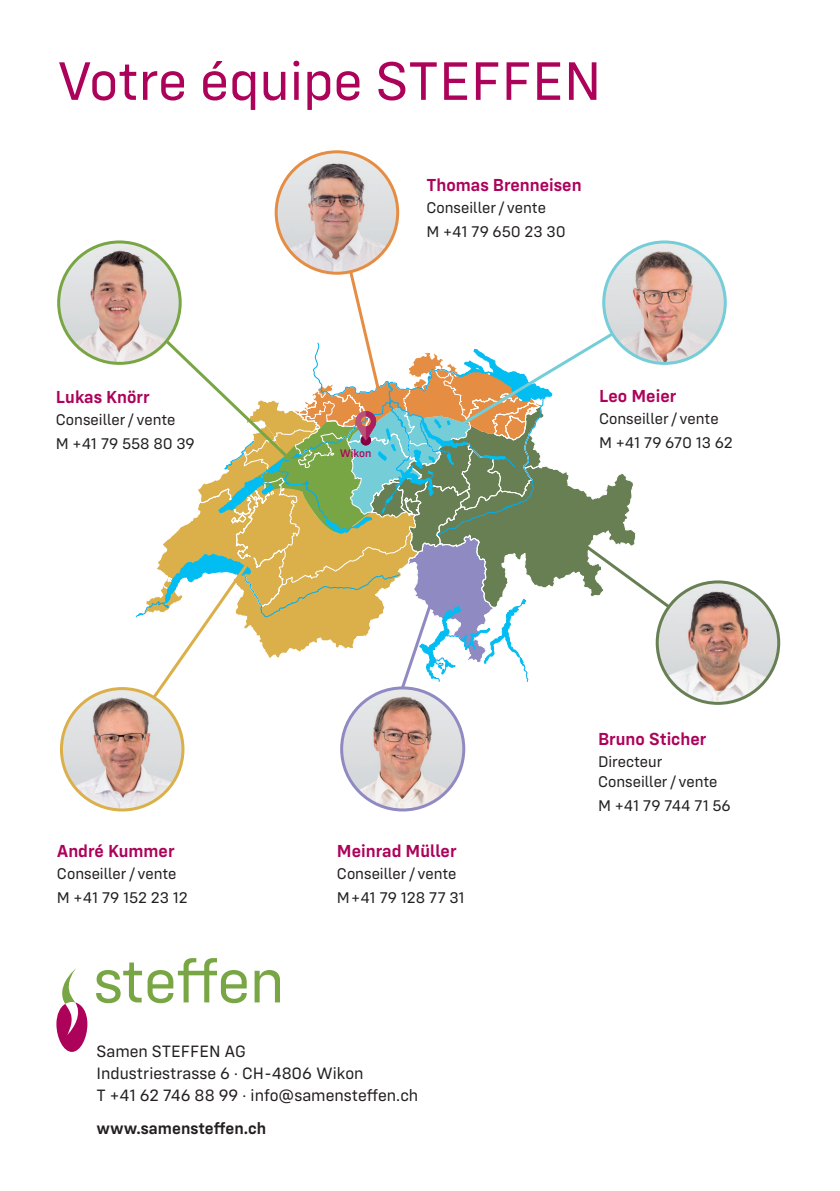
<style>
.page{position:relative;width:840px;height:1191px;background:#fff}
.page>*{position:absolute;margin:0;border:0;box-sizing:border-box;transform-origin:0 0}
.t1{font:56px "Config";color:#ac025a}
.t2{font:600 18px "Config";color:#ac025a}
.t3{font:17px/22px "Config";color:#231f20}
.t4{font:600 17px "Config";color:#231f20}
.t5{font:16px/20px "Config";color:#231f20}
.t6{font:500 11.4px "Config";color:#ac025a}
</style>
<div class="page">
<svg style="left:56px;top:968px;width:31px;height:84px"></svg>
<svg style="left:96px;top:958px;width:150px;height:45px"></svg>
<svg style="left:254px;top:970px;width:26px;height:32px"></svg>
<img style="left:61px;top:688px;width:122px;height:122px;border-radius:61px">
<svg style="left:107px;top:209px;width:614px;height:575px"></svg>
<img style="left:341px;top:688px;width:122px;height:122px;border-radius:61px">
<div style="left:340px;top:686px;width:125px;height:125px;border:3px solid #908ac2;border-radius:50%"></div>
<img style="left:656px;top:582px;width:122px;height:121px;border-radius:61px">
<div style="left:655px;top:580px;width:124px;height:125px;border:3px solid #677f53;border-radius:50%"></div>
<img style="left:603px;top:242px;width:121px;height:121px;border-radius:61px">
<div style="left:602px;top:240px;width:124px;height:125px;border:3px solid #74cdd7;border-radius:50%"></div>
<img style="left:276px;top:152px;width:121px;height:121px;border-radius:61px">
<div style="left:274px;top:150px;width:125px;height:125px;border:3px solid #e58d43;border-radius:50%"></div>
<img style="left:59px;top:242px;width:121px;height:121px;border-radius:61px">
<div style="left:57px;top:240px;width:124px;height:125px;border:3px solid #79a644;border-radius:50%"></div>
<p class="t1" style="left:57px;top:49px;width:546px">Votre équipe STEFFEN</p>
<p class="t2" style="left:56px;top:386px;width:96px">Lukas Knörr</p>
<p class="t5" style="left:56px;top:409px;width:121px">Conseiller /vente</p>
<p class="t5" style="left:56px;top:433px;width:140px">M +41 79 558 80 39</p>
<p class="t2" style="left:426px;top:174px;width:157px">Thomas Brenneisen</p>
<p class="t5" style="left:426px;top:198px;width:121px">Conseiller /vente</p>
<p class="t5" style="left:426px;top:222px;width:141px">M +41 79 650 23 30</p>
<p class="t6" style="left:339px;top:446px;width:33px">Wikon</p>
<p class="t2" style="left:598px;top:385px;width:79px">Leo Meier</p>
<p class="t5" style="left:598px;top:408px;width:121px">Conseiller /vente</p>
<p class="t5" style="left:598px;top:432px;width:135px">M +41 79 670 13 62</p>
<p class="t2" style="left:57px;top:840px;width:119px">André Kummer</p>
<p class="t5" style="left:57px;top:863px;width:121px">Conseiller /vente</p>
<p class="t5" style="left:57px;top:887px;width:132px">M +41 79 152 23 12</p>
<p class="t2" style="left:337px;top:840px;width:121px">Meinrad Müller</p>
<p class="t5" style="left:337px;top:863px;width:121px">Conseiller /vente</p>
<p class="t5" style="left:337px;top:887px;width:129px">M+41 79 128 77 31</p>
<p class="t3" style="left:96px;top:1040px;width:323px">Samen STEFFEN AG<br>Industriestrasse 6 · CH-4806 Wikon<br>T +41 62 746 88 99 · info@samensteffen.ch</p>
<p class="t4" style="left:96px;top:1118px;width:171px">www.samensteffen.ch</p>
<p class="t2" style="left:597px;top:728px;width:110px">Bruno Sticher</p>
<p class="t5" style="left:597px;top:752px;width:121px">Directeur<br>Conseiller /vente</p>
<p class="t5" style="left:597px;top:795px;width:134px">M +41 79 744 71 56</p>
</div>
